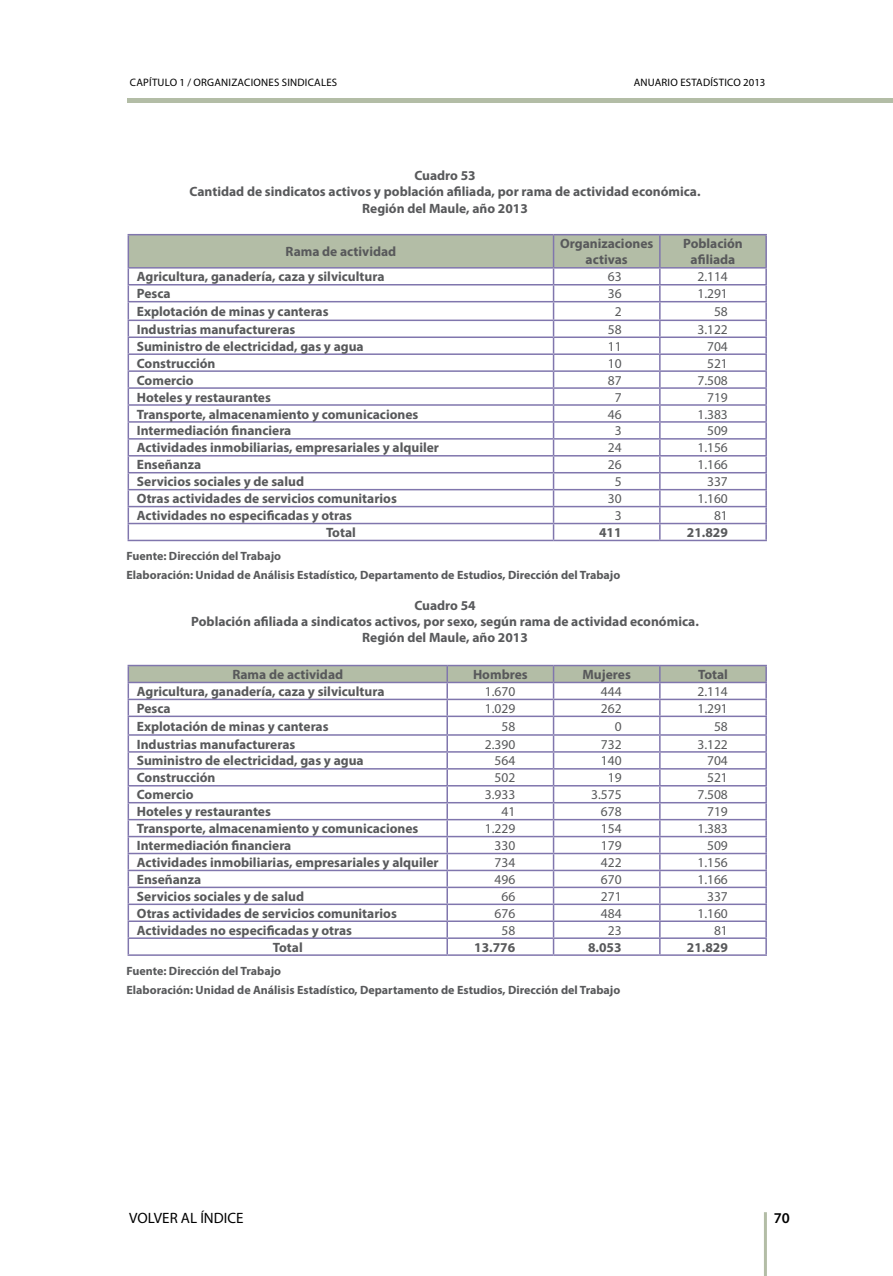
<style>
.page{position:relative;width:893px;height:1276px;background:#fff}
.page>*{position:absolute;margin:0;border:0;box-sizing:border-box;transform-origin:0 0}
.t1{font:15px "Myriad Pro";color:#000}
.t2{font:600 15px "Myriad Pro";color:#000}
.t3{font:700 13.5px/16.2px "Myriad Pro";color:#58595b;text-align:center}
.t4{font:13.5px "Myriad Pro";color:#58595b}
.t5{font:700 12px/18.6px "Myriad Pro";color:#58595b}
.t6{font:10.8px "Myriad Pro";letter-spacing:.02em;color:#000}
</style>
<div class="page">
<hr style="left:128px;top:234px;width:426px;height:1px;background:#8076ad">
<hr style="left:554px;top:234px;width:106px;height:1px;background:#8076ad">
<hr style="left:660px;top:234px;width:107px;height:1px;background:#8076ad">
<svg style="left:128px;top:235px;width:639px;height:305px"></svg>
<hr style="left:128px;top:540px;width:426px;height:1px;background:#8076ad">
<hr style="left:554px;top:540px;width:106px;height:1px;background:#8076ad">
<hr style="left:660px;top:540px;width:107px;height:1px;background:#8076ad">
<svg style="left:128px;top:665px;width:639px;height:289px"></svg>
<hr style="left:128px;top:954px;width:319px;height:2px;background:#8076ad">
<hr style="left:447px;top:954px;width:107px;height:2px;background:#8076ad">
<hr style="left:554px;top:954px;width:106px;height:2px;background:#8076ad">
<hr style="left:660px;top:954px;width:107px;height:2px;background:#8076ad">
<hr style="left:128px;top:99px;width:765px;height:4px;background:#b3bda6">
<hr style="left:764px;top:1212px;width:3px;height:64px;background:#b3bda6">
<p class="t6" style="left:130px;top:76px;width:209px">CAPÍTULO 1 / ORGANIZACIONES SINDICALES</p>
<p class="t6" style="left:634px;top:76px;width:133px">ANUARIO ESTADÍSTICO 2013</p>
<p class="t3" style="left:190px;top:167px;width:513px">Cuadro 53<br>Cantidad de sindicatos activos y población afiliada, por rama de actividad económica.<br>Región del Maule, año 2013</p>
<p class="t3" style="left:286px;top:243px;width:112px">Rama de actividad</p>
<p class="t3" style="left:560px;top:235px;width:95px">Organizaciones activas</p>
<p class="t3" style="left:683px;top:235px;width:61px">Población afiliada</p>
<p class="t3" style="left:137px;top:268px;width:249px">Agricultura, ganadería, caza y silvicultura</p>
<p class="t4" style="left:608px;top:268px;width:15px">63</p>
<p class="t4" style="left:697px;top:268px;width:32px">2.114</p>
<p class="t3" style="left:137px;top:285px;width:35px">Pesca</p>
<p class="t4" style="left:608px;top:285px;width:15px">36</p>
<p class="t4" style="left:697px;top:285px;width:32px">1.291</p>
<p class="t3" style="left:137px;top:303px;width:193px">Explotación de minas y canteras</p>
<p class="t4" style="left:615px;top:303px;width:8px">2</p>
<p class="t4" style="left:714px;top:303px;width:15px">58</p>
<p class="t3" style="left:137px;top:321px;width:160px">Industrias manufactureras</p>
<p class="t4" style="left:608px;top:321px;width:15px">58</p>
<p class="t4" style="left:697px;top:321px;width:32px">3.122</p>
<p class="t3" style="left:137px;top:338px;width:228px">Suministro de electricidad, gas y agua</p>
<p class="t4" style="left:608px;top:338px;width:15px">11</p>
<p class="t4" style="left:707px;top:338px;width:22px">704</p>
<p class="t3" style="left:137px;top:355px;width:80px">Construcción</p>
<p class="t4" style="left:608px;top:355px;width:15px">10</p>
<p class="t4" style="left:707px;top:355px;width:22px">521</p>
<p class="t3" style="left:137px;top:371px;width:58px">Comercio</p>
<p class="t4" style="left:608px;top:372px;width:15px">87</p>
<p class="t4" style="left:697px;top:372px;width:32px">7.508</p>
<p class="t3" style="left:137px;top:388px;width:136px">Hoteles y restaurantes</p>
<p class="t4" style="left:615px;top:389px;width:8px">7</p>
<p class="t4" style="left:707px;top:389px;width:22px">719</p>
<p class="t3" style="left:137px;top:405px;width:283px">Transporte, almacenamiento y comunicaciones</p>
<p class="t4" style="left:608px;top:406px;width:15px">46</p>
<p class="t4" style="left:697px;top:406px;width:32px">1.383</p>
<p class="t3" style="left:137px;top:422px;width:156px">Intermediación financiera</p>
<p class="t4" style="left:615px;top:422px;width:8px">3</p>
<p class="t4" style="left:707px;top:422px;width:22px">509</p>
<p class="t3" style="left:137px;top:439px;width:304px">Actividades inmobiliarias, empresariales y alquiler</p>
<p class="t4" style="left:608px;top:439px;width:15px">24</p>
<p class="t4" style="left:697px;top:439px;width:32px">1.156</p>
<p class="t3" style="left:137px;top:456px;width:66px">Enseñanza</p>
<p class="t4" style="left:608px;top:456px;width:15px">26</p>
<p class="t4" style="left:697px;top:456px;width:32px">1.166</p>
<p class="t3" style="left:137px;top:473px;width:169px">Servicios sociales y de salud</p>
<p class="t4" style="left:615px;top:473px;width:8px">5</p>
<p class="t4" style="left:707px;top:473px;width:22px">337</p>
<p class="t3" style="left:137px;top:490px;width:262px">Otras actividades de servicios comunitarios</p>
<p class="t4" style="left:608px;top:490px;width:15px">30</p>
<p class="t4" style="left:697px;top:490px;width:32px">1.160</p>
<p class="t3" style="left:137px;top:507px;width:217px">Actividades no especificadas y otras</p>
<p class="t4" style="left:615px;top:507px;width:8px">3</p>
<p class="t4" style="left:714px;top:507px;width:15px">81</p>
<p class="t3" style="left:326px;top:524px;width:31px">Total</p>
<p class="t3" style="left:599px;top:524px;width:24px">411</p>
<p class="t3" style="left:687px;top:524px;width:42px">21.829</p>
<p class="t5" style="left:126px;top:546px;width:495px">Fuente: Dirección del Trabajo<br>Elaboración: Unidad de Análisis Estadístico, Departamento de Estudios, Dirección del Trabajo</p>
<p class="t3" style="left:191px;top:597px;width:509px">Cuadro 54<br>Población afiliada a sindicatos activos, por sexo, según rama de actividad económica.<br>Región del Maule, año 2013</p>
<p class="t3" style="left:232px;top:666px;width:112px">Rama de actividad</p>
<p class="t3" style="left:473px;top:666px;width:56px">Hombres</p>
<p class="t3" style="left:582px;top:666px;width:50px">Mujeres</p>
<p class="t3" style="left:698px;top:666px;width:31px">Total</p>
<p class="t3" style="left:137px;top:683px;width:249px">Agricultura, ganadería, caza y silvicultura</p>
<p class="t4" style="left:485px;top:683px;width:32px">1.670</p>
<p class="t4" style="left:601px;top:683px;width:22px">444</p>
<p class="t4" style="left:697px;top:683px;width:32px">2.114</p>
<p class="t3" style="left:137px;top:700px;width:35px">Pesca</p>
<p class="t4" style="left:485px;top:700px;width:32px">1.029</p>
<p class="t4" style="left:601px;top:700px;width:22px">262</p>
<p class="t4" style="left:697px;top:700px;width:32px">1.291</p>
<p class="t3" style="left:137px;top:717px;width:193px">Explotación de minas y canteras</p>
<p class="t4" style="left:501px;top:718px;width:15px">58</p>
<p class="t4" style="left:615px;top:718px;width:8px">0</p>
<p class="t4" style="left:714px;top:718px;width:15px">58</p>
<p class="t3" style="left:137px;top:735px;width:160px">Industrias manufactureras</p>
<p class="t4" style="left:485px;top:735px;width:32px">2.390</p>
<p class="t4" style="left:601px;top:735px;width:22px">732</p>
<p class="t4" style="left:697px;top:735px;width:32px">3.122</p>
<p class="t3" style="left:137px;top:752px;width:228px">Suministro de electricidad, gas y agua</p>
<p class="t4" style="left:494px;top:752px;width:22px">564</p>
<p class="t4" style="left:601px;top:752px;width:22px">140</p>
<p class="t4" style="left:707px;top:752px;width:22px">704</p>
<p class="t3" style="left:137px;top:769px;width:80px">Construcción</p>
<p class="t4" style="left:494px;top:769px;width:22px">502</p>
<p class="t4" style="left:608px;top:769px;width:15px">19</p>
<p class="t4" style="left:707px;top:769px;width:22px">521</p>
<p class="t3" style="left:137px;top:786px;width:58px">Comercio</p>
<p class="t4" style="left:485px;top:786px;width:32px">3.933</p>
<p class="t4" style="left:591px;top:786px;width:32px">3.575</p>
<p class="t4" style="left:697px;top:786px;width:32px">7.508</p>
<p class="t3" style="left:137px;top:803px;width:136px">Hoteles y restaurantes</p>
<p class="t4" style="left:501px;top:803px;width:15px">41</p>
<p class="t4" style="left:601px;top:803px;width:22px">678</p>
<p class="t4" style="left:707px;top:803px;width:22px">719</p>
<p class="t3" style="left:137px;top:820px;width:283px">Transporte, almacenamiento y comunicaciones</p>
<p class="t4" style="left:485px;top:820px;width:32px">1.229</p>
<p class="t4" style="left:601px;top:820px;width:22px">154</p>
<p class="t4" style="left:697px;top:820px;width:32px">1.383</p>
<p class="t3" style="left:137px;top:837px;width:156px">Intermediación financiera</p>
<p class="t4" style="left:494px;top:837px;width:22px">330</p>
<p class="t4" style="left:601px;top:837px;width:22px">179</p>
<p class="t4" style="left:707px;top:837px;width:22px">509</p>
<p class="t3" style="left:137px;top:854px;width:303px">Actividades inmobiliarias, empresariales y alquiler</p>
<p class="t4" style="left:494px;top:854px;width:22px">734</p>
<p class="t4" style="left:601px;top:854px;width:22px">422</p>
<p class="t4" style="left:697px;top:854px;width:32px">1.156</p>
<p class="t3" style="left:137px;top:871px;width:66px">Enseñanza</p>
<p class="t4" style="left:494px;top:871px;width:22px">496</p>
<p class="t4" style="left:601px;top:871px;width:22px">670</p>
<p class="t4" style="left:697px;top:871px;width:32px">1.166</p>
<p class="t3" style="left:137px;top:888px;width:169px">Servicios sociales y de salud</p>
<p class="t4" style="left:501px;top:888px;width:15px">66</p>
<p class="t4" style="left:601px;top:888px;width:22px">271</p>
<p class="t4" style="left:707px;top:888px;width:22px">337</p>
<p class="t3" style="left:137px;top:904px;width:262px">Otras actividades de servicios comunitarios</p>
<p class="t4" style="left:494px;top:905px;width:22px">676</p>
<p class="t4" style="left:601px;top:905px;width:22px">484</p>
<p class="t4" style="left:697px;top:905px;width:32px">1.160</p>
<p class="t3" style="left:137px;top:921px;width:217px">Actividades no especificadas y otras</p>
<p class="t4" style="left:501px;top:922px;width:15px">58</p>
<p class="t4" style="left:608px;top:922px;width:15px">23</p>
<p class="t4" style="left:714px;top:922px;width:15px">81</p>
<p class="t3" style="left:273px;top:938px;width:31px">Total</p>
<p class="t3" style="left:474px;top:938px;width:42px">13.776</p>
<p class="t3" style="left:588px;top:938px;width:35px">8.053</p>
<p class="t3" style="left:687px;top:938px;width:42px">21.829</p>
<p class="t5" style="left:126px;top:961px;width:495px">Fuente: Dirección del Trabajo<br>Elaboración: Unidad de Análisis Estadístico, Departamento de Estudios, Dirección del Trabajo</p>
<p class="t1" style="left:129px;top:1208px;width:116px">VOLVER AL ÍNDICE</p>
<p class="t2" style="left:774px;top:1208px;width:18px">70</p>
</div>
